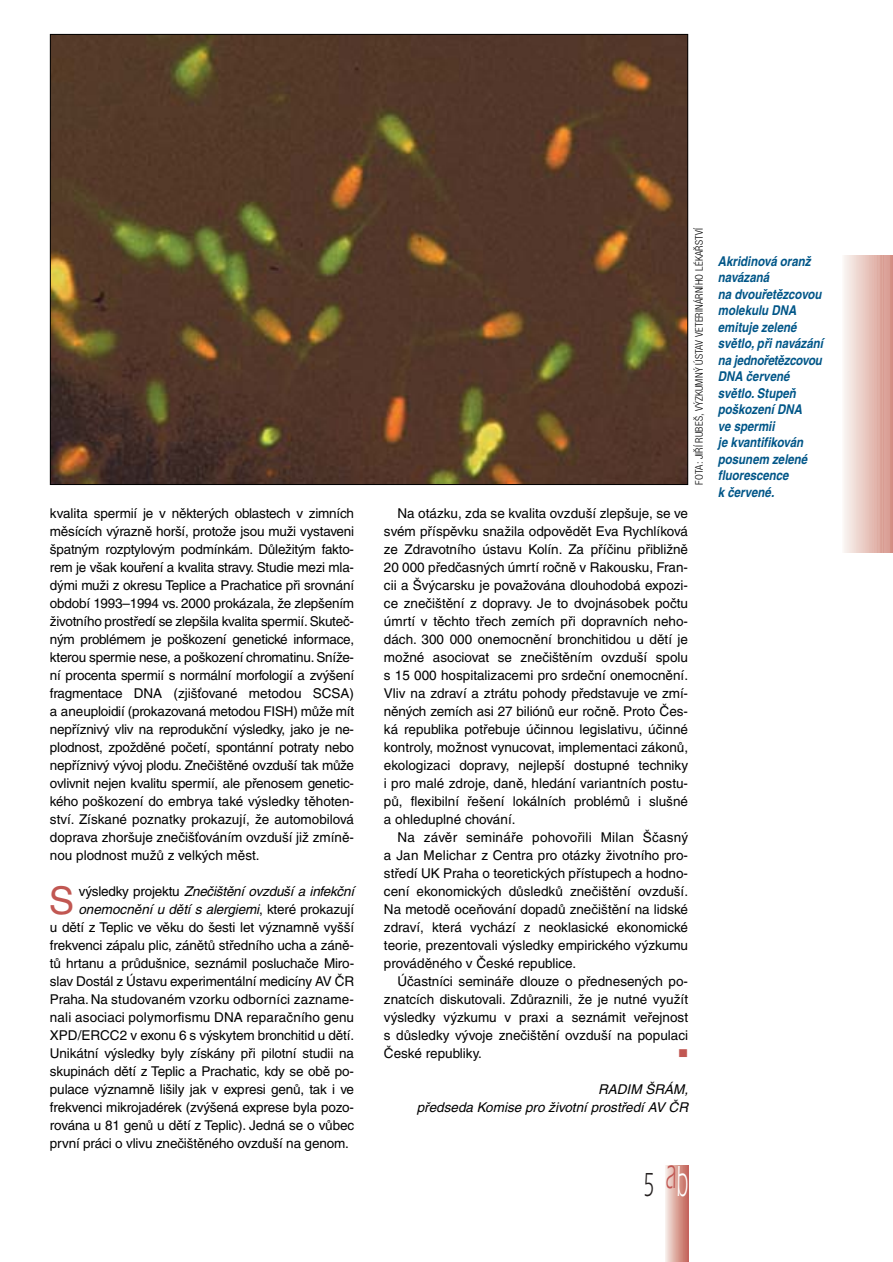
<style>
.page{position:relative;width:893px;height:1262px;background:#fff}
.page>*{position:absolute;margin:0;border:0;box-sizing:border-box;transform-origin:0 0}
.t1{font:38.25px "Helvetica CE";color:#c15752}
.t2{font:34.5px "Itc Eras CE";color:#231f1f;scale:.55 1}
.t3{font:13.5px/18px "Helvetica CE";letter-spacing:-.01em;color:#000;text-align:justify}
.t4{font:italic 700 13.5px/16.5px "Helvetica CE";color:#005688;scale:.85 1}
.t5{font:italic 13.5px/18px "Helvetica CE";color:#000;text-align:right}
.t6{font:13.5px "Helvetica CE";letter-spacing:.01em;color:#000}
.t7{font:300 condensed 10.5px "Helvetica NCE";letter-spacing:.02em;color:#000}
.s1{font-style:normal}
.s2{font-size:45px;color:#fff}
</style>
<div class="page">
<hr style="left:842px;top:255px;width:1px;height:298px;background:#fbf7f6">
<hr style="left:843px;top:255px;width:1px;height:298px;background:#fbf4f1">
<hr style="left:844px;top:255px;width:1px;height:298px;background:#f9f1ee">
<hr style="left:845px;top:255px;width:1px;height:298px;background:#f8eeeb">
<hr style="left:846px;top:255px;width:1px;height:298px;background:#f7ece8">
<hr style="left:847px;top:255px;width:1px;height:298px;background:#f6e9e5">
<hr style="left:848px;top:255px;width:1px;height:298px;background:#f4e6e0">
<hr style="left:849px;top:255px;width:1px;height:298px;background:#f3e3dd">
<hr style="left:850px;top:255px;width:1px;height:298px;background:#f2e0da">
<hr style="left:851px;top:255px;width:1px;height:298px;background:#f1ddd7">
<hr style="left:852px;top:255px;width:1px;height:298px;background:#f0dad4">
<hr style="left:853px;top:255px;width:1px;height:298px;background:#efd7d1">
<hr style="left:854px;top:255px;width:1px;height:298px;background:#eed5cd">
<hr style="left:855px;top:255px;width:1px;height:298px;background:#edd2cb">
<hr style="left:856px;top:255px;width:1px;height:298px;background:#ecd0c8">
<hr style="left:857px;top:255px;width:1px;height:298px;background:#ebcdc5">
<hr style="left:858px;top:255px;width:1px;height:298px;background:#eacbc2">
<hr style="left:859px;top:255px;width:1px;height:298px;background:#e9c8be">
<hr style="left:860px;top:255px;width:1px;height:298px;background:#e8c5bd">
<hr style="left:861px;top:255px;width:1px;height:298px;background:#e7c2b8">
<hr style="left:862px;top:255px;width:1px;height:298px;background:#e6beb6">
<hr style="left:863px;top:255px;width:1px;height:298px;background:#e6bdb3">
<hr style="left:864px;top:255px;width:1px;height:298px;background:#e5baaf">
<hr style="left:865px;top:255px;width:1px;height:298px;background:#e4b8ad">
<hr style="left:866px;top:255px;width:1px;height:298px;background:#e3b4aa">
<hr style="left:867px;top:255px;width:1px;height:298px;background:#e2b3a9">
<hr style="left:868px;top:255px;width:1px;height:298px;background:#e0afa6">
<hr style="left:869px;top:255px;width:1px;height:298px;background:#e0ada3">
<hr style="left:870px;top:255px;width:1px;height:298px;background:#dfaca0">
<hr style="left:871px;top:255px;width:1px;height:298px;background:#dea99e">
<hr style="left:872px;top:255px;width:1px;height:298px;background:#dea79b">
<hr style="left:873px;top:255px;width:1px;height:298px;background:#dda397">
<hr style="left:874px;top:255px;width:1px;height:298px;background:#dca195">
<hr style="left:875px;top:255px;width:1px;height:298px;background:#db9f94">
<hr style="left:876px;top:255px;width:1px;height:298px;background:#da9c90">
<hr style="left:877px;top:255px;width:1px;height:298px;background:#d89b8e">
<hr style="left:878px;top:255px;width:1px;height:298px;background:#d7988c">
<hr style="left:879px;top:255px;width:1px;height:298px;background:#d79589">
<hr style="left:880px;top:255px;width:1px;height:298px;background:#d69487">
<hr style="left:881px;top:255px;width:1px;height:298px;background:#d59285">
<hr style="left:882px;top:255px;width:1px;height:298px;background:#d58f83">
<hr style="left:883px;top:255px;width:1px;height:298px;background:#d48d81">
<hr style="left:884px;top:255px;width:1px;height:298px;background:#d38b7e">
<hr style="left:885px;top:255px;width:1px;height:298px;background:#d2887c">
<hr style="left:886px;top:255px;width:1px;height:298px;background:#d18679">
<hr style="left:887px;top:255px;width:1px;height:298px;background:#d08478">
<hr style="left:888px;top:255px;width:1px;height:298px;background:#cf8276">
<hr style="left:889px;top:255px;width:1px;height:298px;background:#cf7f73">
<hr style="left:890px;top:255px;width:1px;height:298px;background:#ce7d71">
<hr style="left:891px;top:255px;width:1px;height:298px;background:#cd7a6f">
<hr style="left:892px;top:255px;width:1px;height:298px;background:#cd786e">
<hr style="left:666px;top:1165px;width:1px;height:96px;background:#f4e8e4">
<hr style="left:667px;top:1165px;width:1px;height:96px;background:#f2e0db">
<hr style="left:668px;top:1165px;width:1px;height:96px;background:#efd8d3">
<hr style="left:669px;top:1165px;width:1px;height:96px;background:#edd2cb">
<hr style="left:670px;top:1165px;width:1px;height:96px;background:#eacbc2">
<hr style="left:671px;top:1165px;width:1px;height:96px;background:#e8c4bb">
<hr style="left:672px;top:1165px;width:1px;height:96px;background:#e6bdb3">
<hr style="left:673px;top:1165px;width:1px;height:96px;background:#e3b6ac">
<hr style="left:674px;top:1165px;width:1px;height:96px;background:#e0afa4">
<hr style="left:675px;top:1165px;width:1px;height:96px;background:#dea79c">
<hr style="left:676px;top:1165px;width:1px;height:96px;background:#dca396">
<hr style="left:677px;top:1165px;width:1px;height:96px;background:#d89b8f">
<hr style="left:678px;top:1165px;width:1px;height:96px;background:#d79589">
<hr style="left:679px;top:1165px;width:1px;height:96px;background:#d59083">
<hr style="left:680px;top:1165px;width:1px;height:96px;background:#d3897d">
<hr style="left:681px;top:1165px;width:1px;height:96px;background:#d08478">
<hr style="left:682px;top:1165px;width:1px;height:96px;background:#cf7e73">
<hr style="left:683px;top:1165px;width:1px;height:96px;background:#cc786d">
<hr style="left:684px;top:1165px;width:1px;height:96px;background:#cb7368">
<hr style="left:685px;top:1165px;width:1px;height:96px;background:#c86c63">
<hr style="left:686px;top:1165px;width:1px;height:96px;background:#c6665e">
<hr style="left:687px;top:1165px;width:1px;height:96px;background:#c46059">
<hr style="left:688px;top:1165px;width:1px;height:96px;background:#c46058">
<img style="left:52px;top:36px;width:634px;height:447px">
<p class="t3" style="left:50px;top:505px;width:306px">kvalita spermií je v nûkter˘ch oblastech v zimních mûsících v˘raznû hor‰í, protoÏe jsou muÏi vystaveni ‰patn˘m rozptylov˘m podmínkám. DÛleÏit˘m fakto&shy;rem je v‰ak koufiení a kvalita stravy. Studie mezi mla&shy;d˘mi muÏi z okresu Teplice a Prachatice pfii srovnání období 1993–1994 vs. 2000 prokázala, Ïe zlep‰ením Ïivotního prostfiedí se zlep‰ila kvalita spermií. Skuteã&shy;n˘m problémem je po‰kození genetické informace, kterou spermie nese, a po‰kození chromatinu. SníÏe&shy;ní procenta spermií s normální morfologií a zv˘‰ení fragmentace DNA (zji‰Èované metodou SCSA) a aneuploidií (prokazovaná metodou FISH) mÛÏe mít nepfiízniv˘ vliv na reprodukãní v˘sledky, jako je ne&shy;plodnost, zpoÏdûné poãetí, spontánní potraty nebo nepfiízniv˘ v˘voj plodu. Zneãi‰tûné ovzdu‰í tak mÛÏe ovlivnit nejen kvalitu spermií, ale pfienosem genetic&shy;kého po‰kození do embrya také v˘sledky tûhoten&shy;ství. Získané poznatky prokazují, Ïe automobilová doprava zhor‰uje zneãi‰Èováním ovzdu‰í jiÏ zmínû&shy;nou plodnost muÏÛ z velk˘ch mûst.</p>
<h1 class="t1" style="left:49px;top:886px;width:27px">S</h1>
<p class="t5" style="left:79px;top:883px;width:277px"><span class="s1">v˘sledky projektu</span> Zneãi‰tûní ovzdu‰í a infekãní</p>
<p class="t5" style="left:78px;top:901px;width:277px">onemocnûní u dûtí s alergiemi<span class="s1">, které prokazují</span></p>
<p class="t3" style="left:50px;top:919px;width:305px">u dûtí z Teplic ve vûku do ‰esti let v˘znamnû vy‰‰í</p>
<p class="t3" style="left:50px;top:937px;width:306px">frekvenci zápalu plic, zánûtÛ stfiedního ucha a zánû-</p>
<p class="t3" style="left:50px;top:955px;width:306px">tÛ hrtanu a prÛdu‰nice, seznámil posluchaãe Miro-</p>
<p class="t3" style="left:50px;top:973px;width:306px">slav Dostál z Ústavu experimentální medicíny AV âR</p>
<p class="t6" style="left:50px;top:994px;width:306px">Praha. Na studovaném vzorku odborníci zazname-</p>
<p class="t6" style="left:50px;top:1012px;width:306px">nali asociaci polymorfismu DNA reparaãního genu</p>
<p class="t3" style="left:50px;top:1027px;width:306px">XPD/ERCC2 v exonu 6 s v˘skytem bronchitid u dûtí.</p>
<p class="t3" style="left:50px;top:1045px;width:306px">Unikátní v˘sledky byly získány pfii pilotní studii na</p>
<p class="t3" style="left:50px;top:1063px;width:306px">skupinách dûtí z Teplic a Prachatic, kdy se obû po-</p>
<p class="t3" style="left:50px;top:1081px;width:306px">pulace v˘znamnû li‰ily jak v expresi genÛ, tak i ve</p>
<p class="t3" style="left:50px;top:1099px;width:306px">frekvenci mikrojadérek (zv˘‰ená exprese byla pozo-</p>
<p class="t3" style="left:50px;top:1117px;width:306px">rována u 81 genÛ u dûtí z Teplic). Jedná se o vÛbec</p>
<p class="t3" style="left:50px;top:1135px;width:300px">první práci o vlivu zneãi‰tûného ovzdu‰í na genom.</p>
<p class="t7" style="left:695px;top:485px;width:258px;rotate:-90deg">FOTA: JI¤Í RUBE·, V¯ZKUMN¯ ÚSTAV VETERINÁRNÍHO LÉKA¤STVÍ</p>
<p class="t3" style="left:384px;top:505px;width:306px;text-indent:14px">Na otázku, zda se kvalita ovzdu‰í zlep‰uje, se ve svém pfiíspûvku snaÏila odpovûdût Eva Rychlíková ze Zdravotního ústavu Kolín. Za pfiíãinu pfiibliÏnû 20 000 pfiedãasn˘ch úmrtí roãnû v Rakousku, Fran&shy;cii a ·v˘carsku je povaÏována dlouhodobá expozi&shy;ce zneãi‰tûní z dopravy. Je to dvojnásobek poãtu úmrtí v tûchto tfiech zemích pfii dopravních neho&shy;dách. 300 000 onemocnûní bronchitidou u dûtí je moÏné asociovat se zneãi‰tûním ovzdu‰í spolu s 15 000 hospitalizacemi pro srdeãní onemocnûní.<br>Vliv na zdraví a ztrátu pohody pfiedstavuje ve zmí&shy;nûn˘ch zemích asi 27 biliónÛ eur roãnû. Proto âes&shy;ká republika potfiebuje úãinnou legislativu, úãinné kontroly, moÏnost vynucovat, implementaci zákonÛ, ekologizaci dopravy, nejlep‰í dostupné techniky i pro malé zdroje, danû, hledání variantních postu&shy;pÛ, flexibilní fie‰ení lokálních problémÛ i slu‰né a ohleduplné chování.</p>
<p class="t3" style="left:384px;top:829px;width:306px;text-indent:13px">Na závûr semináfie pohovofiili Milan ·ãasn˘ a Jan Melichar z Centra pro otázky Ïivotního pro&shy;stfiedí UK Praha o teoretick˘ch pfiístupech a hodno&shy;cení ekonomick˘ch dÛsledkÛ zneãi‰tûní ovzdu‰í.<br>Na metodû oceÀování dopadÛ zneãi‰tûní na lidské zdraví, která vychází z neoklasické ekonomické teorie, prezentovali v˘sledky empirického v˘zkumu provádûného v âeské republice.</p>
<p class="t3" style="left:384px;top:973px;width:306px;text-indent:13px">Úãastníci semináfie dlouze o pfiednesen˘ch po&shy;znatcích diskutovali. ZdÛraznili, Ïe je nutné vyuÏít v˘sledky v˘zkumu v praxi a seznámit vefiejnost s dÛsledky v˘voje zneãi‰tûní ovzdu‰í na populaci âeské republiky.</p>
<p class="t5" style="left:417px;top:1081px;width:273px">RADIM ·RÁM,<br>pfiedseda Komise pro Ïivotní prostfiedí AV âR</p>
<p class="t4" style="left:717px;top:254px;width:125px">Akridinová oranÏ navázaná<br>na dvoufietûzcovou molekulu DNA emituje zelené svûtlo, pfii navázání na jednofietûzcovou<br>DNA ãervené svûtlo. StupeÀ po‰kození DNA<br>ve spermii<br>je kvantifikován posunem zelené fluorescence<br>k ãervené.</p>
<h2 class="t2" style="left:643px;top:1171px;width:82px">5 <sup>a</sup><span class="s2">b</span></h2>
</div>
